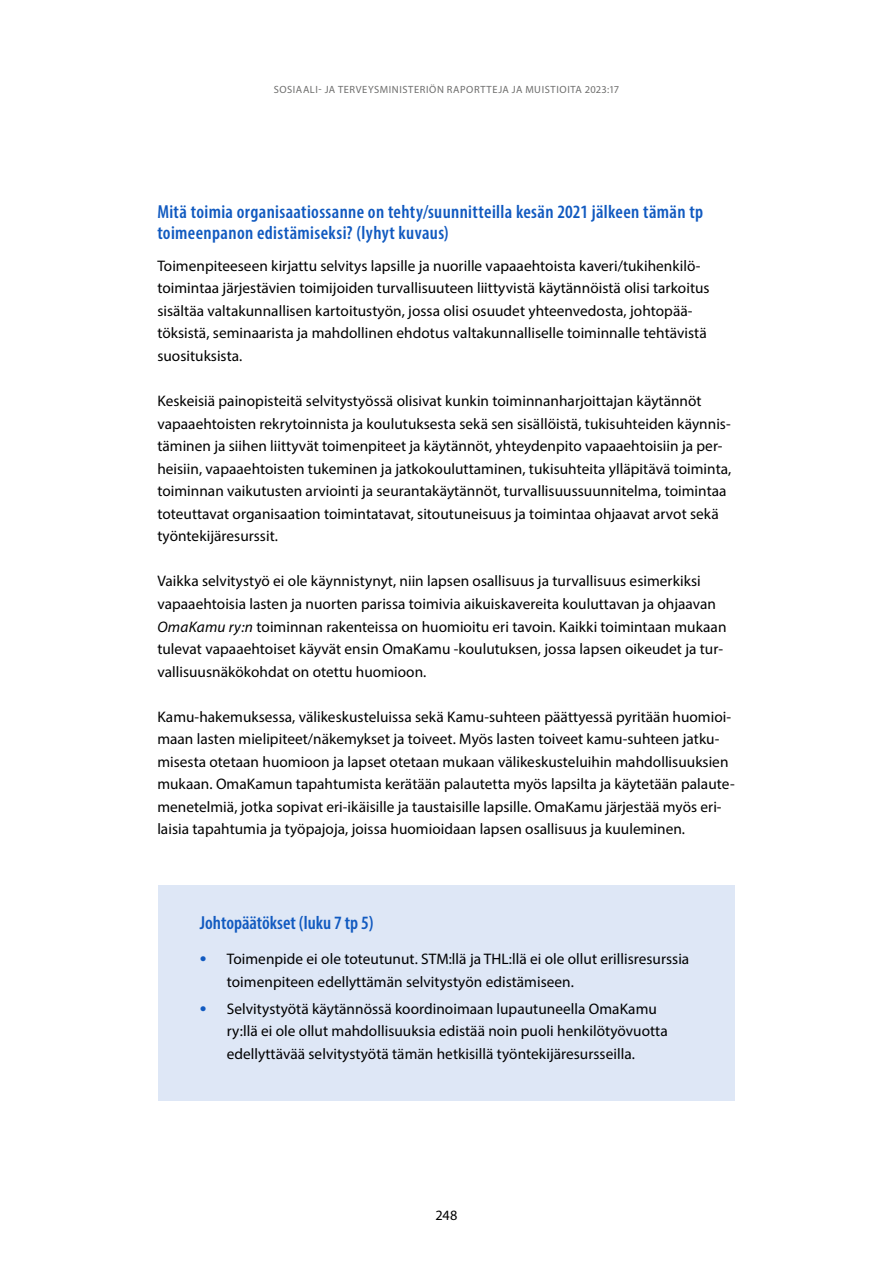
<style>
.page{position:relative;width:893px;height:1263px;background:#fff}
.page>*{position:absolute;margin:0;border:0;box-sizing:border-box;transform-origin:0 0}
.Otsikko_ei_numeroitu{font:600 condensed 18.9px/21px "Myriad Pro";letter-spacing:.02em;color:#115ac0}
.laatikko-otsikko_sa{font:600 condensed 18.9px "Myriad Pro";color:#115ac0}
._01_Leipä{font:15.3px/22.5px "Myriad Pro";letter-spacing:.005em;color:#000}
.t1{font:14.25px "Myriad Pro";color:#000}
.t2{font:10.5px "Myriad Pro";letter-spacing:.045em;color:#6e6e6d}
.s1{font-style:italic}
.s2{font-size:24px;color:#115ac0}
</style>
<div class="page">
<div style="left:158px;top:885px;width:577px;height:70px;background:#dee7f6"></div>
<div style="left:158px;top:931px;width:577px;height:98px;background:#dee7f6"></div>
<div style="left:158px;top:981px;width:577px;height:120px;background:#dee7f6"></div>
<p class="t2" style="left:274px;top:83px;width:20px">Sosiaali</p>
<p class="t2" style="left:319px;top:83px;width:27px">- ja terveysministeri</p>
<p class="t2" style="left:429px;top:83px;width:25px">ön rap</p>
<p class="t2" style="left:466px;top:83px;width:15px">ortteja</p>
<p class="t2" style="left:512px;top:83px;width:20px">ja muisti</p>
<p class="t2" style="left:559px;top:83px;width:61px">oita 2023:17</p>
<p class="Otsikko_ei_numeroitu" style="left:157px;top:201px;width:547px">Mitä toimia organisaatiossanne on tehty/suunnitteilla kesän 2021 jälkeen tämän tp toimeenpanon edistämiseksi? (lyhyt kuvaus)</p>
<p class="_01_Leipä" style="left:157px;top:254px;width:554px">Toimenpiteeseen kirjattu selvitys lapsille ja nuorille vapaaehtoista kaveri/tukihenkilö&shy;toimintaa järjestävien toimijoiden turvallisuuteen liittyvistä käytännöistä olisi tarkoitus sisältäa valtakunnallisen kartoitustyön, jossa olisi osuudet yhteenvedosta, johtopää&shy;töksistä, seminaarista ja mahdollinen ehdotus valtakunnalliselle toiminnalle tehtävistä suosituksista.</p>
<p class="_01_Leipä" style="left:157px;top:389px;width:576px">Keskeisiä painopisteitä selvitystyössä olisivat kunkin toiminnanharjoittajan käytännöt vapaaehtoisten rekrytoinnista ja koulutuksesta sekä sen sisällöistä, tukisuhteiden käynnis&shy;täminen ja siihen liittyvät toimenpiteet ja käytännöt, yhteydenpito vapaaehtoisiin ja per&shy;heisiin, vapaaehtoisten tukeminen ja jatkokouluttaminen, tukisuhteita ylläpitävä toiminta, toiminnan vaikutusten arviointi ja seurantakäytännöt, turvallisuussuunnitelma, toimintaa toteuttavat organisaation toimintatavat, sitoutuneisuus ja toimintaa ohjaavat arvot sekä työntekijäresurssit.</p>
<p class="_01_Leipä" style="left:157px;top:570px;width:571px">Vaikka selvitystyö ei ole käynnistynyt, niin lapsen osallisuus ja turvallisuus esimerkiksi vapaaehtoisia lasten ja nuorten parissa toimivia aikuiskavereita kouluttavan ja ohjaavan <span class="s1">OmaKamu ry:n</span> toiminnan rakenteissa on huomioitu eri tavoin. Kaikki toimintaan mukaan tulevat vapaaehtoiset käyvät ensin OmaKamu -koulutuksen, jossa lapsen oikeudet ja tur&shy;vallisuusnäkökohdat on otettu huomioon.</p>
<p class="_01_Leipä" style="left:157px;top:705px;width:579px">Kamu-hakemuksessa, välikeskusteluissa sekä Kamu-suhteen päättyessä pyritään huomioi&shy;maan lasten mielipiteet/näkemykset ja toiveet. Myös lasten toiveet kamu-suhteen jatku&shy;misesta otetaan huomioon ja lapset otetaan mukaan välikeskusteluihin mahdollisuuksien mukaan. OmaKamun tapahtumista kerätään palautetta myös lapsilta ja käytetään palaute&shy;menetelmiä, jotka sopivat eri-ikäisille ja taustaisille lapsille. OmaKamu järjestää myös eri&shy;laisia tapahtumia ja työpajoja, joissa huomioidaan lapsen osallisuus ja kuuleminen.</p>
<p class="laatikko-otsikko_sa" style="left:200px;top:911px;width:175px">Johtopäätökset (luku 7 tp 5)</p>
<p class="_01_Leipä" style="left:227px;top:948px;width:464px;text-indent:-27px"><span class="s2">•</span> Toimenpide ei ole toteutunut. STM:llä ja THL:llä ei ole ollut erillisresurssia toimenpiteen edellyttämän selvitystyön edistämiseen.</p>
<p class="_01_Leipä" style="left:227px;top:997px;width:442px;text-indent:-27px"><span class="s2">•</span> Selvitystyötä käytännössä koordinoimaan lupautuneella OmaKamu ry:llä ei ole ollut mahdollisuuksia edistää noin puoli henkilötyövuotta edellyttävää selvitystyötä tämän hetkisillä työntekijäresursseilla.</p>
<p class="t1" style="left:435px;top:1206px;width:24px">248</p>
</div>
